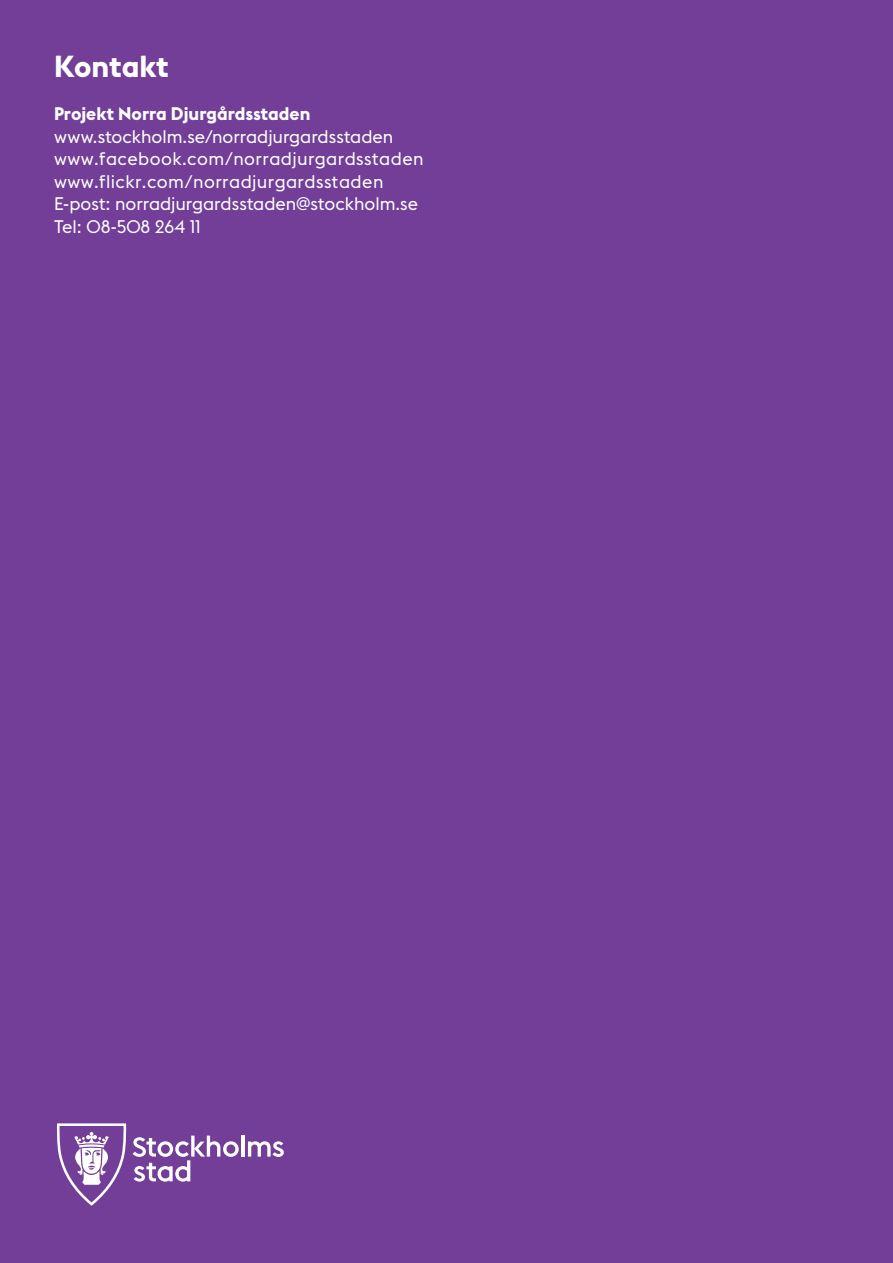
<style>
.page{position:relative;width:893px;height:1263px;background:#733e98}
.page>*{position:absolute;margin:0;border:0;box-sizing:border-box;transform-origin:0 0}
.t1{font:700 30px "Stockholm Euclid";color:#fff}
.t2{font:18px "Stockholm Euclid";letter-spacing:.01em;color:#fff}
.t3{font:700 18px "Stockholm Euclid";color:#fff}
.t4{font:18px "Stockholm Euclid";letter-spacing:-.01em;color:#fff}
</style>
<div class="page">
<hr style="left:241px;top:1135px;width:4px;height:21px;background:#fff">
<svg style="left:248px;top:1141px;width:36px;height:16px"></svg>
<svg style="left:133px;top:1135px;width:106px;height:46px"></svg>
<svg style="left:57px;top:1123px;width:69px;height:83px"></svg>
<p class="t1" style="left:54px;top:45px;width:116px">Kontakt</p>
<p class="t3" style="left:54px;top:101px;width:258px">Projekt Norra Djurgårdsstaden</p>
<p class="t2" style="left:54px;top:126px;width:341px">www.stockholm.se/norradjurgardsstaden</p>
<p class="t2" style="left:54px;top:148px;width:371px">www.facebook.com/norradjurgardsstaden</p>
<p class="t2" style="left:54px;top:171px;width:331px">www.flickr.com/norradjurgardsstaden</p>
<p class="t2" style="left:54px;top:193px;width:366px">E-post: norradjurgardsstaden@stockholm.se</p>
<p class="t4" style="left:54px;top:216px;width:148px">Tel: 08-508 264 11</p>
</div>
